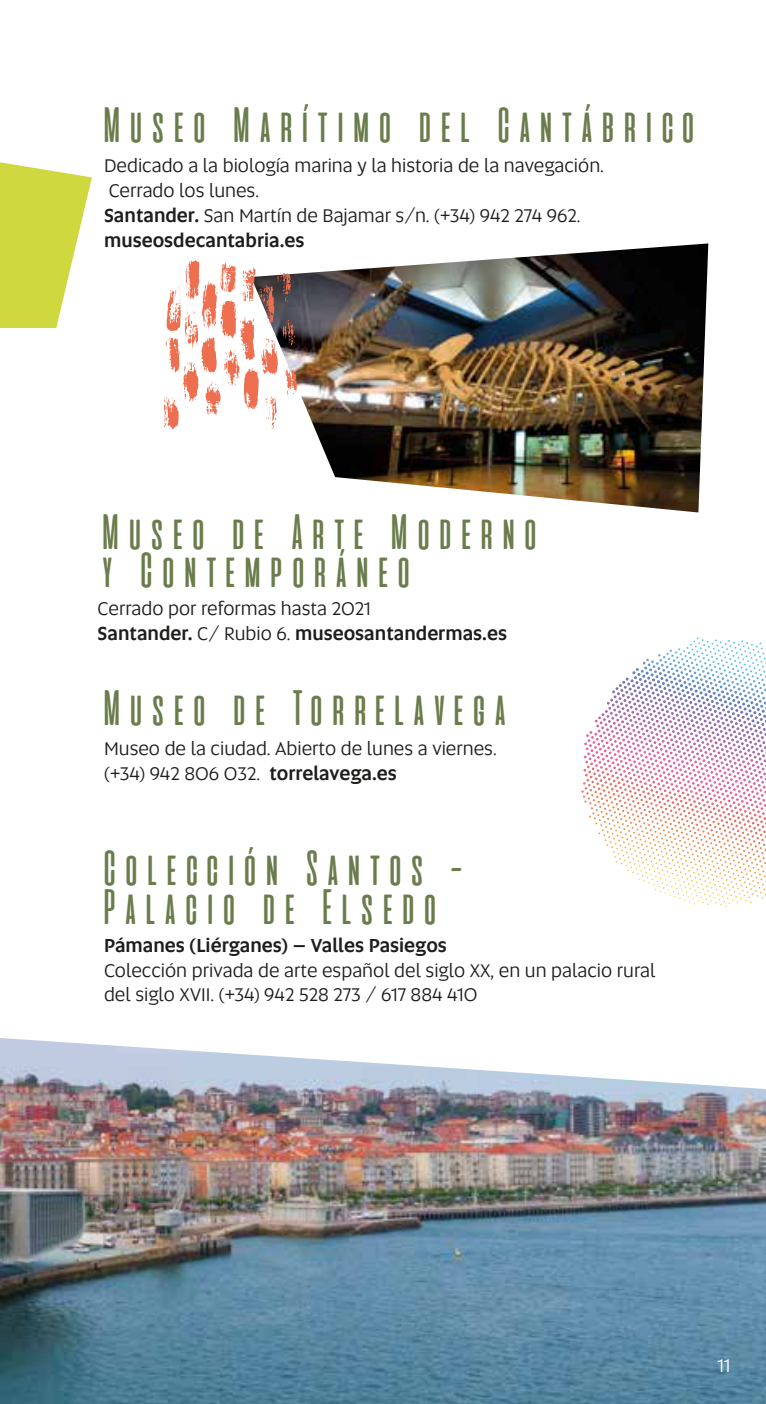
<style>
.page{position:relative;width:766px;height:1404px;background:#fff}
.page>*{position:absolute;margin:0;border:0;box-sizing:border-box;transform-origin:0 0}
.t1{font:49.5px/38.2px "aliensandcows";color:#6b7c4c}
.t2{font:19.12px/24.8px "Altis";color:#1d1d1b}
.t3{font:500 19.12px "Altis";color:#1d1d1b}
.t4{font:19.12px "Altis";color:#fff}
.s1{font-weight:500}
</style>
<div class="page">
<svg style="left:0;top:162px;width:92px;height:166px"></svg>
<img style="left:0;top:1038px;width:765px;height:365px">
<svg style="left:581px;top:637px;width:185px;height:270px"></svg>
<img style="left:298px;top:243px;width:410px;height:269px">
<svg style="left:164px;top:260px;width:134px;height:172px"></svg>
<h1 class="t1" style="left:99px;top:106px;width:601px">Museo Marítimo del Cantábrico</h1>
<p class="t2" style="left:104px;top:153px;width:501px">Dedicado a la biología marina y la historia de la navegación.<br>Cerrado los lunes.<br><span class="s1">Santander.</span> San Martín de Bajamar s/n. (+34) 942 274 962. <span class="s1">museosdecantabria.es</span></p>
<h1 class="t1" style="left:98px;top:513px;width:445px">Museo de Arte Moderno y Contemporáneo</h1>
<p class="t2" style="left:98px;top:595px;width:411px">Cerrado por reformas hasta 2021<br><span class="s1">Santander.</span> C/ Rubio 6. <span class="s1">museosantandermas.es</span></p>
<h1 class="t1" style="left:99px;top:688px;width:413px">Museo de Torrelavega</h1>
<p class="t2" style="left:104px;top:735px;width:394px">Museo de la ciudad. Abierto de lunes a viernes. (+34) 942 806 032. <span class="s1">torrelavega.es</span></p>
<h1 class="t1" style="left:99px;top:849px;width:369px">Colección Santos -<br>Palacio de Elsedo</h1>
<p class="t3" style="left:104px;top:930px;width:344px">Pámanes (Liérganes) – Valles Pasiegos</p>
<p class="t2" style="left:104px;top:956px;width:553px">Colección privada de arte español del siglo XX, en un palacio rural del siglo XVII. (+34) 942 528 273 / 617 884 410</p>
<p class="t4" style="left:717px;top:1352px;width:15px">11</p>
</div>
